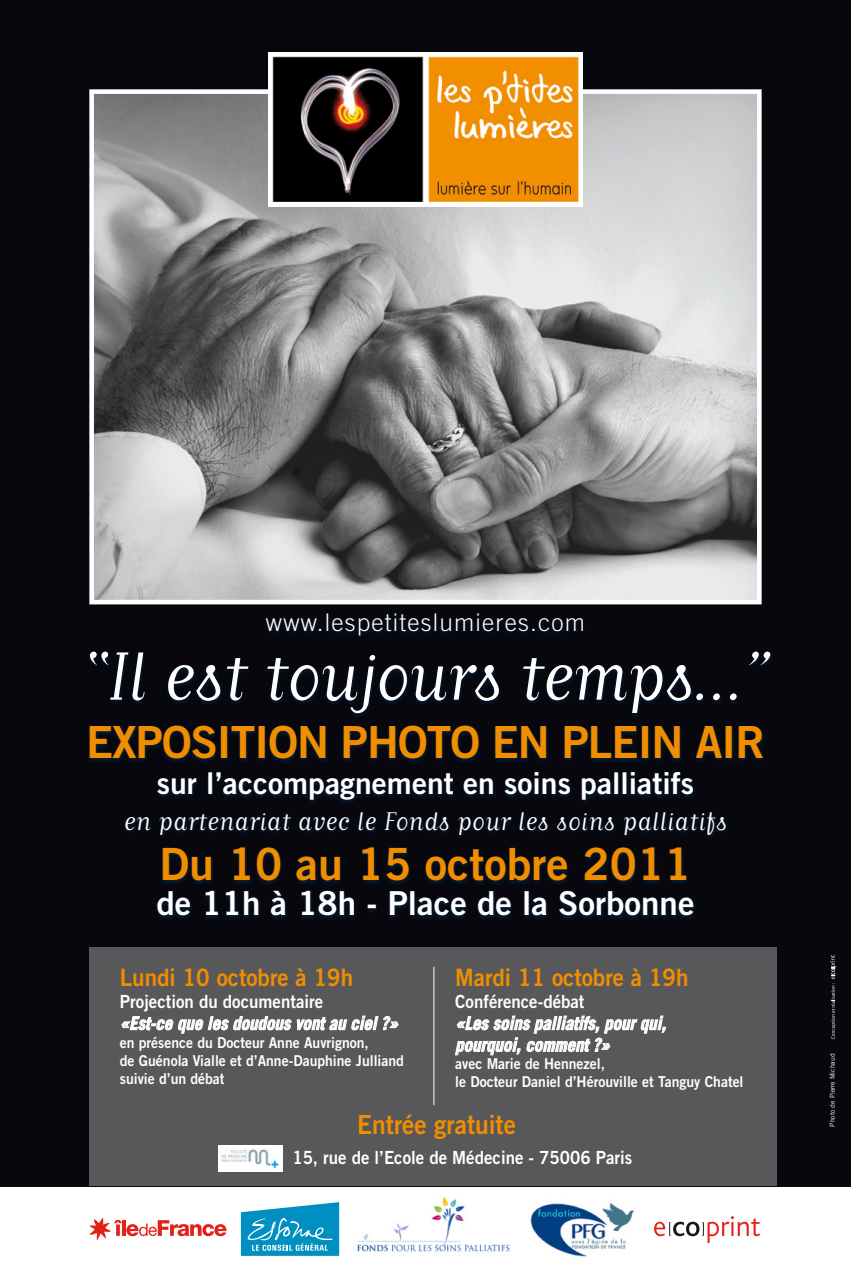
<style>
.page{position:relative;width:851px;height:1276px;background:#fff}
.page>*{position:absolute;margin:0;border:0;box-sizing:border-box;transform-origin:0 0}
.t1{font:79.95px "Matrix Script";letter-spacing:-.02em;color:#fff}
.t2{font:44.47px "Trade Gothic Bold Two";color:#f18e00}
.t3{font:44.25px "Trade Gothic Bold Two";letter-spacing:-.02em;color:#f18e00}
.t4{font:33px "Trade Gothic Bold Two";color:#fff}
.t5{font:30px "Matrix Script";color:#fff}
.t6{font:30px "Trade Gothic Bold Two";color:#fff}
.t7{font:26.4px "Trade Gothic Bold Two";color:#f18e00;scale:.93 1}
.t8{font:300 24.3px "Trade Gothic";letter-spacing:.05em;color:#fff}
.t9{font:24px "Trade Gothic Bold Two";color:#f18e00;scale:.93 1}
.t10{font:italic 700 18.15px/21.8px "Trade Gothic";color:#fff;scale:.93 1}
.t11{font:18.15px "Trade Gothic Bold Two";color:#fff;scale:.93 1}
.t12{font:15px/18px "Trade Gothic Bold Two";color:#fff;scale:.93 1}
.t13{font:6.75px "Trade Gothic";color:#fff}
</style>
<div class="page">
<div style="left:0;top:1px;width:850px;height:1185px;background:#07070d"></div>
<div style="left:89px;top:947px;width:687px;height:239px;background:#58585a"></div>
<div style="left:86px;top:650px;width:688px;height:271px;background:#0057a3;opacity:.3"></div>
<img style="left:357px;top:1196px;width:153px;height:58px">
<svg style="left:241px;top:1202px;width:98px;height:53px;background:#35a6cd"></svg>
<svg style="left:89px;top:1218px;width:137px;height:22px"></svg>
<svg style="left:654px;top:1216px;width:106px;height:27px"></svg>
<img style="left:530px;top:1202px;width:105px;height:55px">
<img style="left:95px;top:95px;width:660px;height:503px">
<div style="left:89px;top:89px;width:672px;height:515px;border:5px solid #fff"></div>
<img style="left:268px;top:53px;width:314px;height:154px">
<svg style="left:830px;top:955px;width:6px;height:84px"></svg>
<div style="left:262px;top:612px;width:325px;height:30px;background:#060911"></div>
<svg style="left:455px;top:1015px;width:210px;height:40px"></svg>
<svg style="left:122px;top:1016px;width:169px;height:17px"></svg>
<svg style="left:297px;top:1015px;width:101px;height:16px"></svg>
<img style="left:218px;top:1145px;width:64px;height:26px">
<hr style="left:433px;top:966px;width:1px;height:139px;background:#fff">
<h3 class="t8" style="left:266px;top:608px;width:320px">www.lespetiteslumieres.com</h3>
<h1 class="t1" style="left:81px;top:638px;width:689px">“Il est toujours temps...”</h1>
<h3 class="t3" style="left:86px;top:715px;width:680px">EXPOSITION PHOTO EN PLEIN AIR</h3>
<h3 class="t6" style="left:157px;top:764px;width:539px">sur l’accompagnement en soins palliatifs</h3>
<h3 class="t5" style="left:124px;top:806px;width:605px">en partenariat avec le Fonds pour les soins palliatifs</h3>
<h2 class="t2" style="left:159px;top:836px;width:533px">Du 10 au 15 octobre 2011</h2>
<h3 class="t4" style="left:156px;top:883px;width:539px">de 11h à 18h - Place de la Sorbonne</h3>
<h3 class="t9" style="left:120px;top:962px;width:252px">Lundi 10 octobre à 19h</h3>
<p class="t11" style="left:120px;top:990px;width:220px">Projection du documentaire</p>
<p class="t10" style="left:120px;top:1012px;width:300px">«Est-ce que les doudous vont au ciel ?»</p>
<p class="t12" style="left:120px;top:1033px;width:307px">en présence du Docteur Anne Auvrignon,<br>de Guénola Vialle et d’Anne-Dauphine Julliand suivie d’un débat</p>
<h3 class="t9" style="left:455px;top:962px;width:252px">Mardi 11 octobre à 19h</h3>
<p class="t11" style="left:455px;top:990px;width:140px">Conférence-débat</p>
<p class="t10" style="left:455px;top:1012px;width:228px">«Les soins palliatifs, pour qui, pourquoi, comment ?»</p>
<p class="t12" style="left:455px;top:1054px;width:311px">avec Marie de Hennezel,<br>le Docteur Daniel d’Hérouville et Tanguy Chatel</p>
<h3 class="t7" style="left:357px;top:1108px;width:172px">Entrée gratuite</h3>
<p class="t11" style="left:292px;top:1146px;width:367px">15, rue de l’Ecole de Médecine - 75006 Paris</p>
<p class="t13" style="left:828px;top:1126px;width:74px;rotate:-90deg">Photo de Pierre Michaud</p>
</div>
